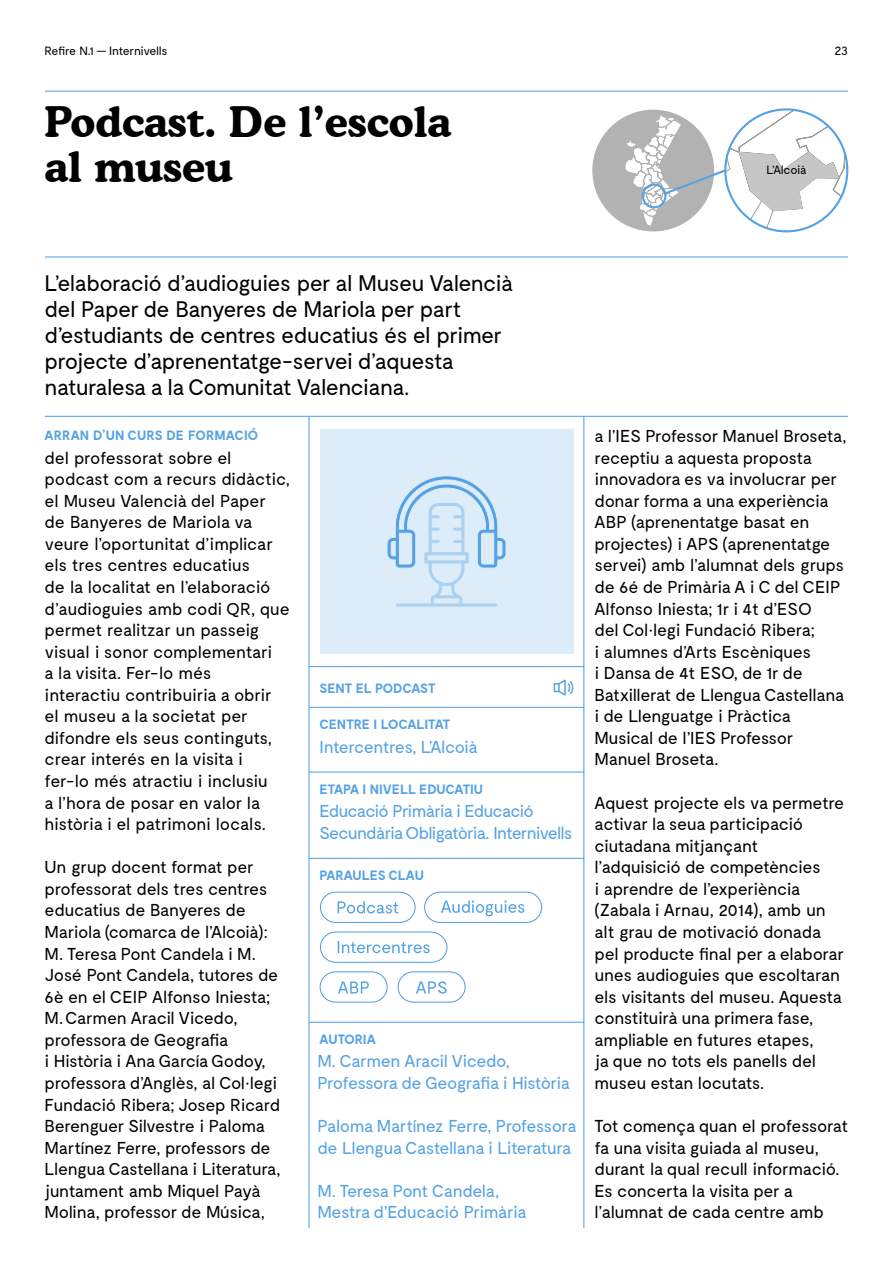
<style>
.page{position:relative;width:893px;height:1263px;background:#fff}
.page>*{position:absolute;margin:0;border:0;box-sizing:border-box;transform-origin:0 0}
.t1{font:700 42px/45px "Cooper BT";color:#000}
.t2{font:22.5px/25.8px "Moderat";letter-spacing:-.035em;color:#000}
.t3{font:17.25px/21.6px "Moderat";letter-spacing:-.025em;color:#000}
.t4{font:17.25px/21.6px "Moderat";letter-spacing:-.04em;color:#54a2e3}
.t5{font:700 13.5px "Moderat";letter-spacing:-.005em;color:#54a2e3}
.t6{font:12px "Moderat";letter-spacing:-.025em;color:#000}
</style>
<div class="page">
<div style="left:320px;top:429px;width:253px;height:225px;background:#ddecf9"></div>
<div style="left:592px;top:110px;width:122px;height:121px;background:#b3b2b2;border-radius:50%"></div>
<svg style="left:624px;top:109px;width:223px;height:122px"></svg>
<hr style="left:45px;top:256px;width:803px;height:2px;background:#54a2e3">
<hr style="left:45px;top:91px;width:803px;height:1px;background:#54a2e3">
<hr style="left:309px;top:707px;width:275px;height:1px;background:#54a2e3">
<hr style="left:309px;top:771px;width:275px;height:2px;background:#54a2e3">
<hr style="left:309px;top:858px;width:275px;height:1px;background:#54a2e3">
<hr style="left:309px;top:1022px;width:275px;height:1px;background:#54a2e3">
<hr style="left:583px;top:416px;width:1px;height:812px;background:#54a2e3">
<hr style="left:308px;top:416px;width:2px;height:812px;background:#54a2e3">
<hr style="left:45px;top:416px;width:803px;height:1px;background:#54a2e3">
<div style="left:320px;top:892px;width:96px;height:31px;border:1px solid #54a2e3;border-radius:15px"></div>
<svg style="left:338px;top:901px;width:61px;height:12px"></svg>
<div style="left:424px;top:892px;width:118px;height:31px;border:1px solid #54a2e3;border-radius:15px"></div>
<svg style="left:441px;top:900px;width:83px;height:16px"></svg>
<svg style="left:319px;top:931px;width:129px;height:32px"></svg>
<div style="left:320px;top:971px;width:68px;height:32px;border:1px solid #54a2e3;border-radius:15px"></div>
<svg style="left:338px;top:981px;width:31px;height:12px"></svg>
<div style="left:398px;top:971px;width:68px;height:32px;border:1px solid #54a2e3;border-radius:15px"></div>
<svg style="left:416px;top:981px;width:31px;height:13px"></svg>
<svg style="left:387px;top:476px;width:119px;height:131px"></svg>
<hr style="left:309px;top:666px;width:275px;height:1px;background:#54a2e3">
<svg style="left:554px;top:679px;width:19px;height:17px"></svg>
<p class="t6" style="left:45px;top:44px;width:125px">Refire N.1 — Internivells</p>
<p class="t6" style="left:834px;top:44px;width:15px">23</p>
<h1 class="t1" style="left:45px;top:99px;width:408px">Podcast. De l’escola al museu</h1>
<p class="t6" style="left:767px;top:163px;width:42px">L’Alcoià</p>
<h2 class="t2" style="left:45px;top:271px;width:470px">L’elaboració d’audioguies per al Museu Valencià del Paper de Banyeres de Mariola per part d’estudiants de centres educatius és el primer projecte d’aprenentatge-servei d’aquesta naturalesa a la Comunitat Valenciana.</h2>
<p class="t5" style="left:45px;top:428px;width:215px">ARRAN D’UN CURS DE FORMACIÓ</p>
<p class="t3" style="left:45px;top:447px;width:247px">del professorat sobre el podcast com a recurs didàctic, el Museu Valencià del Paper de Banyeres de Mariola va veure l’oportunitat d’implicar els tres centres educatius<br>de la localitat en l’elaboració d’audioguies amb codi QR, que permet realitzar un passeig visual i sonor complementari<br>a la visita. Fer-lo més interactiu contribuiria a obrir el museu a la societat per difondre els seus continguts, crear interés en la visita i fer-lo més atractiu i inclusiu<br>a l’hora de posar en valor la història i el patrimoni locals.</p>
<p class="t3" style="left:45px;top:857px;width:238px">Un grup docent format per professorat dels tres centres educatius de Banyeres de<br>Mariola (comarca de l’Alcoià):<br>M. Teresa Pont Candela i M.<br>José Pont Candela, tutores de<br>6è en el CEIP Alfonso Iniesta;<br>M.Carmen Aracil Vicedo, professora de Geografia<br>i Història i Ana García Godoy, professora d’Anglès, al Col·legi<br>Fundació Ribera; Josep Ricard<br>Berenguer Silvestre i Paloma<br>Martínez Ferre, professors de<br>Llengua Castellana i Literatura, juntament amb Miquel Payà<br>Molina, professor de Música,</p>
<p class="t5" style="left:319px;top:681px;width:118px">SENT EL PODCAST</p>
<p class="t5" style="left:319px;top:717px;width:132px">CENTRE I LOCALITAT</p>
<p class="t4" style="left:319px;top:736px;width:160px">Intercentres, L’Alcoià</p>
<p class="t5" style="left:319px;top:782px;width:165px">ETAPA I NIVELL EDUCATIU</p>
<p class="t4" style="left:319px;top:801px;width:255px">Educació Primària i Educació<br>Secundària Obligatòria. Internivells</p>
<p class="t5" style="left:319px;top:868px;width:106px">PARAULES CLAU</p>
<p class="t5" style="left:319px;top:1032px;width:58px">AUTORIA</p>
<p class="t4" style="left:317px;top:1051px;width:254px">M. Carmen Aracil Vicedo,<br>Professora de Geografia i Història</p>
<p class="t4" style="left:317px;top:1116px;width:261px">Paloma Martínez Ferre, Professora de Llengua Castellana i Literatura</p>
<p class="t4" style="left:317px;top:1180px;width:211px">M. Teresa Pont Candela,<br>Mestra d'Educació Primària</p>
<p class="t3" style="left:595px;top:426px;width:253px">a l’IES Professor Manuel Broseta, receptiu a aquesta proposta innovadora es va involucrar per donar forma a una experiència<br>ABP (aprenentatge basat en projectes) i APS (aprenentatge servei) amb l’alumnat dels grups de 6é de Primària A i C del CEIP<br>Alfonso Iniesta; 1r i 4t d’ESO<br>del Col·legi Fundació Ribera;<br>i alumnes d’Arts Escèniques<br>i Dansa de 4t ESO, de 1r de<br>Batxillerat de Llengua Castellana i de Llenguatge i Pràctica<br>Musical de l’IES Professor<br>Manuel Broseta.</p>
<p class="t3" style="left:595px;top:792px;width:251px">Aquest projecte els va permetre activar la seua participació ciutadana mitjançant l’adquisició de competències<br>i aprendre de l’experiència (Zabala i Arnau, 2014), amb un alt grau de motivació donada pel producte final per a elaborar unes audioguies que escoltaran els visitants del museu. Aquesta constituirà una primera fase, ampliable en futures etapes,<br>ja que no tots els panells del museu estan locutats.</p>
<p class="t3" style="left:595px;top:1116px;width:255px">Tot comença quan el professorat fa una visita guiada al museu, durant la qual recull informació.<br>Es concerta la visita per a l’alumnat de cada centre amb</p>
</div>
